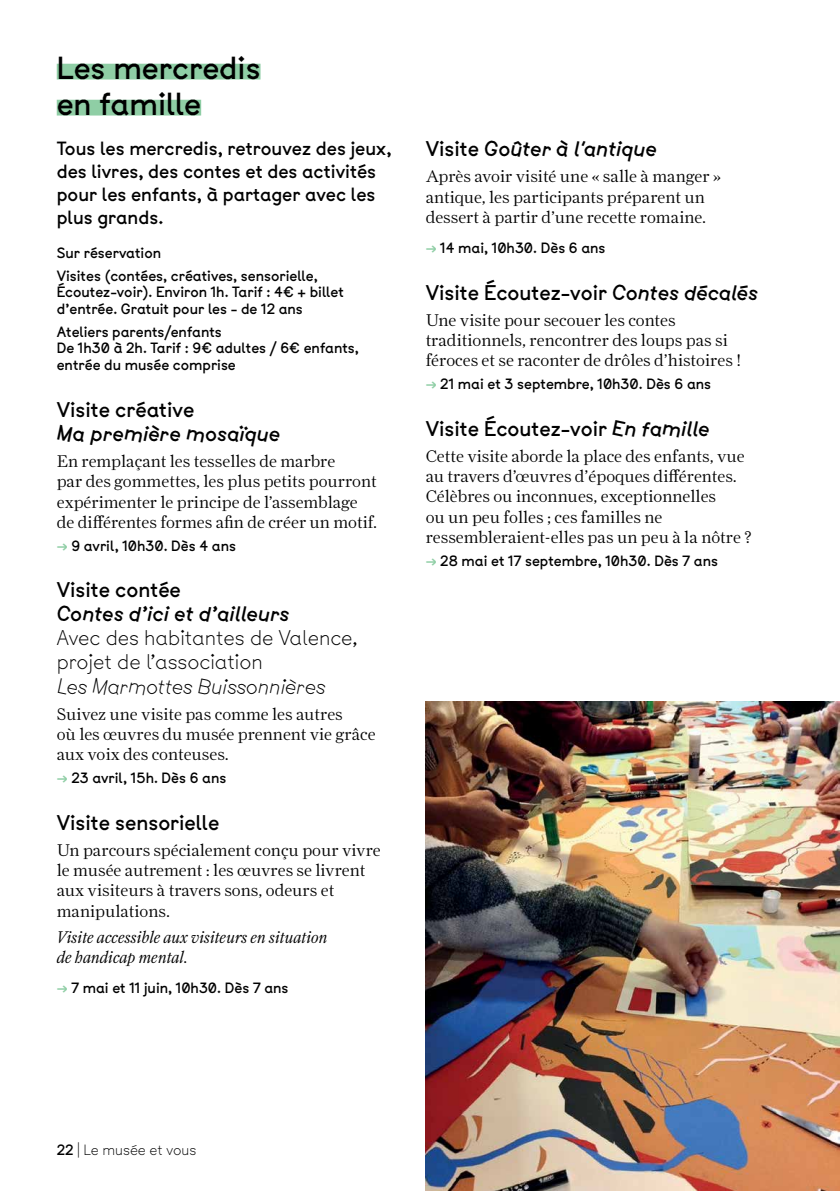
<style>
.page{position:relative;width:840px;height:1191px;background:#fff}
.page>*{position:absolute;margin:0;border:0;box-sizing:border-box;transform-origin:0 0}
.t1{font:30px/36px "Btp";color:#000}
.t2{font:20px "Btp";color:#000}
.t3{font:20px "Btp Rotated";color:#000}
.t4{font:300 20px/24px "Btp";color:#000}
.t5{font:20px "Btp Light Rotated";color:#000}
.t6{font:18px/23px "Btp";color:#000}
.t7{font:300 17px/20.4px "Farnham Display";color:#000}
.t8{font:italic 300 17px/20.4px "Farnham Display";color:#000}
.t9{font:14px/16.8px "Btp";color:#000}
.t10{font:300 14px "Btp";color:#000}
.s1{color:#8fcea5}
.s2{font-family:"Btp"}
.s3{font-family:"Btp Rotated"}
.s4{font-weight:400}
</style>
<div class="page">
<img style="left:425px;top:702px;width:414px;height:489px">
<div style="left:57px;top:64px;width:203px;height:15px;background:#8fcea5"></div>
<div style="left:57px;top:100px;width:144px;height:15px;background:#8fcea5"></div>
<h1 class="t1" style="left:57px;top:50px;width:205px">Les mercredis en famille</h1>
<p class="t6" style="left:57px;top:137px;width:336px">Tous les mercredis, retrouvez des jeux, des livres, des contes et des activités pour les enfants, à partager avec les plus grands.</p>
<p class="t9" style="left:57px;top:242px;width:262px;line-height:22.4px">Sur réservation<br>Visites (contées, créatives, sensorielle,</p>
<p class="t9" style="left:57px;top:284px;width:288px">Écoutez-voir). Environ 1h. Tarif : 4€ + billet d’entrée. Gratuit pour les - de 12 ans</p>
<p class="t9" style="left:57px;top:323px;width:303px">Ateliers parents/enfants<br>De 1h30 à 2h. Tarif : 9€ adultes / 6€ enfants, entrée du musée comprise</p>
<p class="t2" style="left:57px;top:395px;width:139px">Visite créative</p>
<p class="t3" style="left:57px;top:419px;width:225px">Ma première mosaïque</p>
<p class="t7" style="left:57px;top:451px;width:321px">En remplaçant les tesselles de marbre<br>par des gommettes, les plus petits pourront expérimenter le principe de l’assemblage de différentes formes afin de créer un motif.</p>
<p class="t9" style="left:57px;top:537px;width:181px"><span class="s1">→</span> 9 avril, 10h30. Dès 4 ans</p>
<p class="t2" style="left:57px;top:575px;width:126px">Visite contée</p>
<p class="t3" style="left:57px;top:600px;width:234px">Contes d’ici et d’ailleurs</p>
<p class="t4" style="left:57px;top:626px;width:302px">Avec des habitantes de Valence, projet de l’association</p>
<p class="t5" style="left:57px;top:672px;width:270px">Les Marmottes Buissonnières</p>
<p class="t7" style="left:57px;top:703px;width:320px">Suivez une visite pas comme les autres<br>où les œuvres du musée prennent vie grâce aux voix des conteuses.</p>
<p class="t9" style="left:57px;top:769px;width:171px"><span class="s1">→</span> 23 avril, 15h. Dès 6 ans</p>
<p class="t2" style="left:57px;top:807px;width:164px">Visite sensorielle</p>
<p class="t7" style="left:57px;top:839px;width:325px">Un parcours spécialement conçu pour vivre le musée autrement : les œuvres se livrent aux visiteurs à travers sons, odeurs et manipulations.</p>
<p class="t8" style="left:57px;top:926px;width:272px">Visite accessible aux visiteurs en situation de handicap mental.</p>
<p class="t9" style="left:57px;top:979px;width:233px"><span class="s1">→</span> 7 mai et 11 juin, 10h30. Dès 7 ans</p>
<p class="t3" style="left:425px;top:135px;width:233px"><span class="s2">Visite</span> Goûter à l'antique</p>
<p class="t7" style="left:425px;top:166px;width:296px">Après avoir visité une « salle à manger » antique, les participants préparent un dessert à partir d’une recette romaine.</p>
<p class="t9" style="left:425px;top:239px;width:181px"><span class="s1">→</span> 14 mai, 10h30. Dès 6 ans</p>
<p class="t2" style="left:425px;top:278px;width:333px">Visite Écoutez-voir <span class="s3">Contes décalés</span></p>
<p class="t7" style="left:425px;top:309px;width:316px">Une visite pour secouer les contes traditionnels, rencontrer des loups pas si féroces et se raconter de drôles d’histoires !</p>
<p class="t9" style="left:425px;top:375px;width:287px"><span class="s1">→</span> 21 mai et 3 septembre, 10h30. Dès 6 ans</p>
<p class="t2" style="left:425px;top:414px;width:285px">Visite Écoutez-voir <span class="s3">En famille</span></p>
<p class="t7" style="left:425px;top:445px;width:327px">Cette visite aborde la place des enfants, vue au travers d’œuvres d’époques différentes.<br>Célèbres ou inconnues, exceptionnelles<br>ou un peu folles ; ces familles ne ressembleraient-elles pas un peu à la nôtre ?</p>
<p class="t9" style="left:425px;top:552px;width:294px"><span class="s1">→</span> 28 mai et 17 septembre, 10h30. Dès 7 ans</p>
<p class="t10" style="left:57px;top:1139px;width:141px"><span class="s4">22</span> | Le musée et vous</p>
</div>
